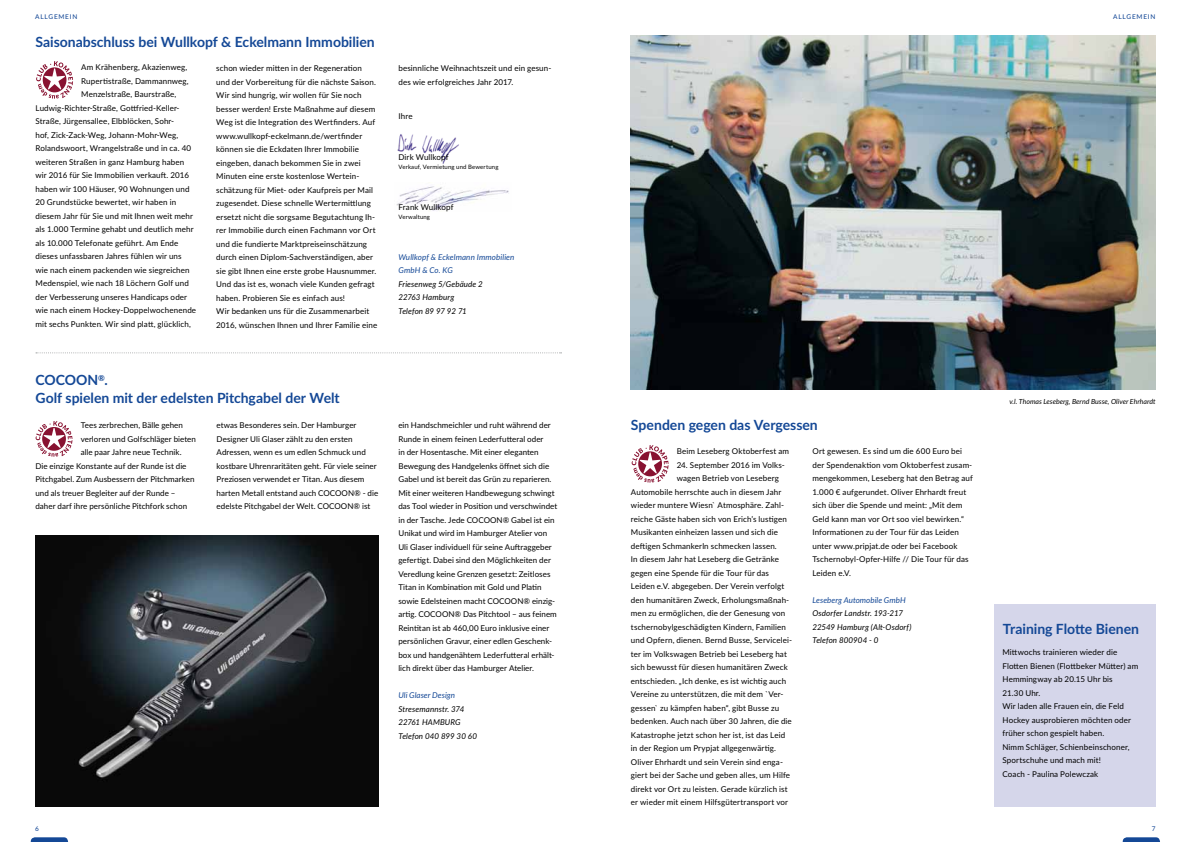
<style>
.page{position:relative;width:1191px;height:842px;background:#fff}
.page>*{position:absolute;margin:0;border:0;box-sizing:border-box;transform-origin:0 0}
.t1{font:700 14px/18px "Lato";color:#144896}
.t2{font:8px/13.5px "Lato";letter-spacing:.01em;color:#000}
.t3{font:italic 8px/13.5px "Lato";letter-spacing:.01em;color:#000}
.t4{font:italic 8px/13.5px "Lato";letter-spacing:.005em;color:#144896}
.t5{font:italic 7px "Lato";color:#000}
.t6{font:500 6.5px "Lato";letter-spacing:.12em;color:#144896}
.t7{font:6px "Lato";letter-spacing:.025em;color:#000}
</style>
<div class="page">
<svg style="left:31px;top:837px;width:37px;height:5px"></svg>
<svg style="left:1122px;top:837px;width:38px;height:5px"></svg>
<img style="left:396px;top:186px;width:113px;height:25px">
<img style="left:397px;top:134px;width:62px;height:30px">
<img style="left:35px;top:535px;width:343px;height:271px">
<svg style="left:36px;top:421px;width:36px;height:36px"></svg>
<div style="left:994px;top:604px;width:161px;height:202px;background:#d5d6ea"></div>
<svg style="left:631px;top:445px;width:37px;height:38px"></svg>
<svg style="left:36px;top:352px;width:525px;height:1px"></svg>
<img style="left:631px;top:35px;width:524px;height:354px">
<svg style="left:36px;top:61px;width:37px;height:38px"></svg>
<p class="t6" style="left:35px;top:12px;width:44px">ALLGEMEIN</p>
<h1 class="t1" style="left:35px;top:32px;width:341px">Saisonabschluss bei Wullkopf &amp; Eckelmann Immobilien</h1>
<p class="t2" style="left:81px;top:60px;width:107px">Am Krähenberg, Akazienweg,</p>
<p class="t2" style="left:81px;top:74px;width:109px">Rupertistraße, Dammannweg,</p>
<p class="t2" style="left:81px;top:87px;width:97px">Menzelstraße, Baurstraße,</p>
<p class="t2" style="left:35px;top:101px;width:145px">Ludwig-Richter-Straße, Gottfried-Keller-</p>
<p class="t2" style="left:35px;top:114px;width:140px">Straße, Jürgensallee, Elbblöcken, Sohr-</p>
<p class="t2" style="left:35px;top:128px;width:144px">hof, Zick-Zack-Weg, Johann-Mohr-Weg,</p>
<p class="t2" style="left:35px;top:141px;width:157px">Rolandswoort, Wrangelstraße und in ca. 40</p>
<p class="t2" style="left:35px;top:155px;width:150px">weiteren Straßen in ganz Hamburg haben</p>
<p class="t2" style="left:35px;top:168px;width:155px">wir 2016 für Sie Immobilien verkauft. 2016</p>
<p class="t2" style="left:35px;top:182px;width:156px">haben wir 100 Häuser, 90 Wohnungen und</p>
<p class="t2" style="left:35px;top:195px;width:142px">20 Grundstücke bewertet, wir haben in</p>
<p class="t2" style="left:35px;top:209px;width:159px">diesem Jahr für Sie und mit Ihnen weit mehr</p>
<p class="t2" style="left:35px;top:222px;width:160px">als 1.000 Termine gehabt und deutlich mehr</p>
<p class="t2" style="left:35px;top:236px;width:144px">als 10.000 Telefonate geführt. Am Ende</p>
<p class="t2" style="left:35px;top:249px;width:148px">dieses unfassbaren Jahres fühlen wir uns</p>
<p class="t2" style="left:35px;top:263px;width:156px">wie nach einem packenden wie siegreichen</p>
<p class="t2" style="left:35px;top:276px;width:155px">Medenspiel, wie nach 18 Löchern Golf und</p>
<p class="t2" style="left:35px;top:290px;width:153px">der Verbesserung unseres Handicaps oder</p>
<p class="t2" style="left:35px;top:303px;width:162px">wie nach einem Hockey-Doppelwochenende</p>
<p class="t2" style="left:35px;top:317px;width:157px">mit sechs Punkten. Wir sind platt, glücklich,</p>
<p class="t2" style="left:216px;top:61px;width:162px">schon wieder mitten in der Regeneration und der Vorbereitung für die nächste Saison.<br>Wir sind hungrig, wir wollen für Sie noch besser werden! Erste Maßnahme auf diesem Weg ist die Integration des Wertfinders. Auf www.wullkopf-eckelmann.de/wertfinder können sie die Eckdaten Ihrer Immobilie eingeben, danach bekommen Sie in zwei Minuten eine erste kostenlose Wertein&shy;schätzung für Miet- oder Kaufpreis per Mail zugesendet. Diese schnelle Wertermittlung ersetzt nicht die sorgsame Begutachtung Ih&shy;rer Immobilie durch einen Fachmann vor Ort und die fundierte Marktpreiseinschätzung durch einen Diplom-Sachverständigen, aber sie gibt Ihnen eine erste grobe Hausnummer.<br>Und das ist es, wonach viele Kunden gefragt haben. Probieren Sie es einfach aus!<br>Wir bedanken uns für die Zusammenarbeit 2016, wünschen Ihnen und Ihrer Familie eine</p>
<p class="t2" style="left:398px;top:61px;width:154px">besinnliche Weihnachtszeit und ein gesun&shy;des wie erfolgreiches Jahr 2017.</p>
<p class="t2" style="left:398px;top:109px;width:16px">Ihre</p>
<p class="t2" style="left:398px;top:150px;width:52px">Dirk Wullkopf</p>
<p class="t7" style="left:398px;top:162px;width:102px">Verkauf, Vermietung und Bewertung</p>
<p class="t2" style="left:398px;top:200px;width:57px">Frank Wullkopf</p>
<p class="t7" style="left:398px;top:213px;width:33px">Verwaltung</p>
<p class="t4" style="left:398px;top:250px;width:118px">Wullkopf &amp; Eckelmann Immobilien<br>GmbH &amp; Co. KG</p>
<p class="t3" style="left:398px;top:277px;width:86px">Friesenweg 5/Gebäude 2<br>22763 Hamburg<br>Telefon 89 97 92 71</p>
<h1 class="t1" style="left:35px;top:370px;width:306px">COCOON<sup>®</sup>.<br>Golf spielen mit der edelsten Pitchgabel der Welt</h1>
<p class="t2" style="left:81px;top:418px;width:104px">Tees zerbrechen, Bälle gehen</p>
<p class="t2" style="left:81px;top:432px;width:117px">verloren und Golfschläger bieten</p>
<p class="t2" style="left:81px;top:445px;width:102px">alle paar Jahre neue Technik.</p>
<p class="t2" style="left:35px;top:459px;width:153px">Die einzige Konstante auf der Runde ist die</p>
<p class="t2" style="left:35px;top:472px;width:161px">Pitchgabel. Zum Ausbessern der Pitchmarken</p>
<p class="t2" style="left:35px;top:486px;width:142px">und als treuer Begleiter auf der Runde –</p>
<p class="t2" style="left:35px;top:499px;width:153px">daher darf ihre persönliche Pitchfork schon</p>
<p class="t2" style="left:217px;top:418px;width:163px">etwas Besonderes sein. Der Hamburger Designer Uli Glaser zählt zu den ersten Adressen, wenn es um edlen Schmuck und kostbare Uhrenraritäten geht. Für viele seiner Preziosen verwendet er Titan. Aus diesem harten Metall entstand auch COCOON® - die edelste Pitchgabel der Welt. COCOON® ist</p>
<p class="t2" style="left:398px;top:418px;width:160px">ein Handschmeichler und ruht während der Runde in einem feinen Lederfutteral oder<br>in der Hosentasche. Mit einer eleganten Bewegung des Handgelenks öffnet sich die Gabel und ist bereit das Grün zu reparieren.<br>Mit einer weiteren Handbewegung schwingt das Tool wieder in Position und verschwindet in der Tasche. Jede COCOON® Gabel ist ein Unikat und wird im Hamburger Atelier von Uli Glaser individuell für seine Auftraggeber gefertigt. Dabei sind den Möglichkeiten der Veredlung keine Grenzen gesetzt: Zeitloses Titan in Kombination mit Gold und Platin sowie Edelsteinen macht COCOON® einzig&shy;artig. COCOON® Das Pitchtool – aus feinem Reintitan ist ab 460,00 Euro inklusive einer persönlichen Gravur, einer edlen Geschenk&shy;box und handgenähtem Lederfutteral erhält&shy;lich direkt über das Hamburger Atelier.</p>
<p class="t4" style="left:398px;top:688px;width:58px">Uli Glaser Design</p>
<p class="t3" style="left:398px;top:702px;width:80px">Stresemannstr. 374<br>22761 HAMBURG<br>Telefon 040 899 30 60</p>
<p class="t6" style="left:35px;top:824px;width:5px">6</p>
<p class="t6" style="left:1113px;top:12px;width:44px">ALLGEMEIN</p>
<h1 class="t1" style="left:631px;top:415px;width:188px">Spenden gegen das Vergessen</h1>
<p class="t2" style="left:676px;top:444px;width:114px">Beim Leseberg Oktoberfest am</p>
<p class="t2" style="left:676px;top:458px;width:110px">24. September 2016 im Volks-</p>
<p class="t2" style="left:676px;top:471px;width:104px">wagen Betrieb von Leseberg</p>
<p class="t2" style="left:631px;top:485px;width:152px">Automobile herrschte auch in diesem Jahr</p>
<p class="t2" style="left:631px;top:498px;width:155px">wieder muntere Wiesn` Atmosphäre. Zahl-</p>
<p class="t2" style="left:631px;top:512px;width:157px">reiche Gäste haben sich von Erich’s lustigen</p>
<p class="t2" style="left:631px;top:525px;width:149px">Musikanten einheizen lassen und sich die</p>
<p class="t2" style="left:631px;top:539px;width:147px">deftigen Schmankerln schmecken lassen.</p>
<p class="t2" style="left:631px;top:552px;width:150px">In diesem Jahr hat Leseberg die Getränke</p>
<p class="t2" style="left:631px;top:566px;width:140px">gegen eine Spende für die Tour für das</p>
<p class="t2" style="left:631px;top:579px;width:155px">Leiden e.V. abgegeben. Der Verein verfolgt</p>
<p class="t2" style="left:631px;top:593px;width:160px">den humanitären Zweck, Erholungsmaßnah-</p>
<p class="t2" style="left:631px;top:606px;width:156px">men zu ermöglichen, die der Genesung von</p>
<p class="t2" style="left:631px;top:620px;width:156px">tschernobylgeschädigten Kindern, Familien</p>
<p class="t2" style="left:631px;top:633px;width:162px">und Opfern, dienen. Bernd Busse, Servicelei-</p>
<p class="t2" style="left:631px;top:647px;width:157px">ter im Volkswagen Betrieb bei Leseberg hat</p>
<p class="t2" style="left:631px;top:660px;width:158px">sich bewusst für diesen humanitären Zweck</p>
<p class="t2" style="left:631px;top:674px;width:157px">entschieden. „Ich denke, es ist wichtig auch</p>
<p class="t2" style="left:631px;top:687px;width:154px">Vereine zu unterstützen, die mit dem `Ver-</p>
<p class="t2" style="left:631px;top:701px;width:150px">gessen` zu kämpfen haben“, gibt Busse zu</p>
<p class="t2" style="left:631px;top:714px;width:162px">bedenken. Auch nach über 30 Jahren, die die</p>
<p class="t2" style="left:631px;top:728px;width:156px">Katastrophe jetzt schon her ist, ist das Leid</p>
<p class="t2" style="left:631px;top:741px;width:146px">in der Region um Prypjat allgegenwärtig.</p>
<p class="t2" style="left:631px;top:755px;width:153px">Oliver Ehrhardt und sein Verein sind enga-</p>
<p class="t2" style="left:631px;top:768px;width:161px">giert bei der Sache und geben alles, um Hilfe</p>
<p class="t2" style="left:631px;top:782px;width:158px">direkt vor Ort zu leisten. Gerade kürzlich ist</p>
<p class="t2" style="left:631px;top:795px;width:159px">er wieder mit einem Hilfsgütertransport vor</p>
<p class="t2" style="left:812px;top:444px;width:162px">Ort gewesen. Es sind um die 600 Euro bei der Spendenaktion vom Oktoberfest zusam&shy;mengekommen, Leseberg hat den Betrag auf 1.000 € aufgerundet. Oliver Ehrhardt freut sich über die Spende und meint: „Mit dem Geld kann man vor Ort soo viel bewirken.“ Informationen zu der Tour für das Leiden unter www.pripjat.de oder bei Facebook Tschernobyl-Opfer-Hilfe // Die Tour für das Leiden e.V.</p>
<p class="t4" style="left:812px;top:593px;width:95px">Leseberg Automobile GmbH</p>
<p class="t3" style="left:812px;top:606px;width:101px">Osdorfer Landstr. 193-217<br>22549 Hamburg (Alt-Osdorf)<br>Telefon 800904 - 0</p>
<p class="t5" style="left:1009px;top:397px;width:147px">v.l. Thomas Leseberg, Bernd Busse, Oliver Ehrhardt</p>
<h1 class="t1" style="left:1002px;top:619px;width:138px">Training Flotte Bienen</h1>
<p class="t2" style="left:1002px;top:645px;width:137px">Mittwochs trainieren wieder die<br>Flotten Bienen (Flottbeker Mütter) am<br>Hemmingway ab 20.15 Uhr bis<br>21.30 Uhr.<br>Wir laden alle Frauen ein, die Feld<br>Hockey ausprobieren möchten oder früher schon gespielt haben.<br>Nimm Schläger, Schienbeinschoner,<br>Sportschuhe und mach mit!<br>Coach - Paulina Polewczak</p>
<p class="t6" style="left:1151px;top:824px;width:5px">7</p>
</div>
